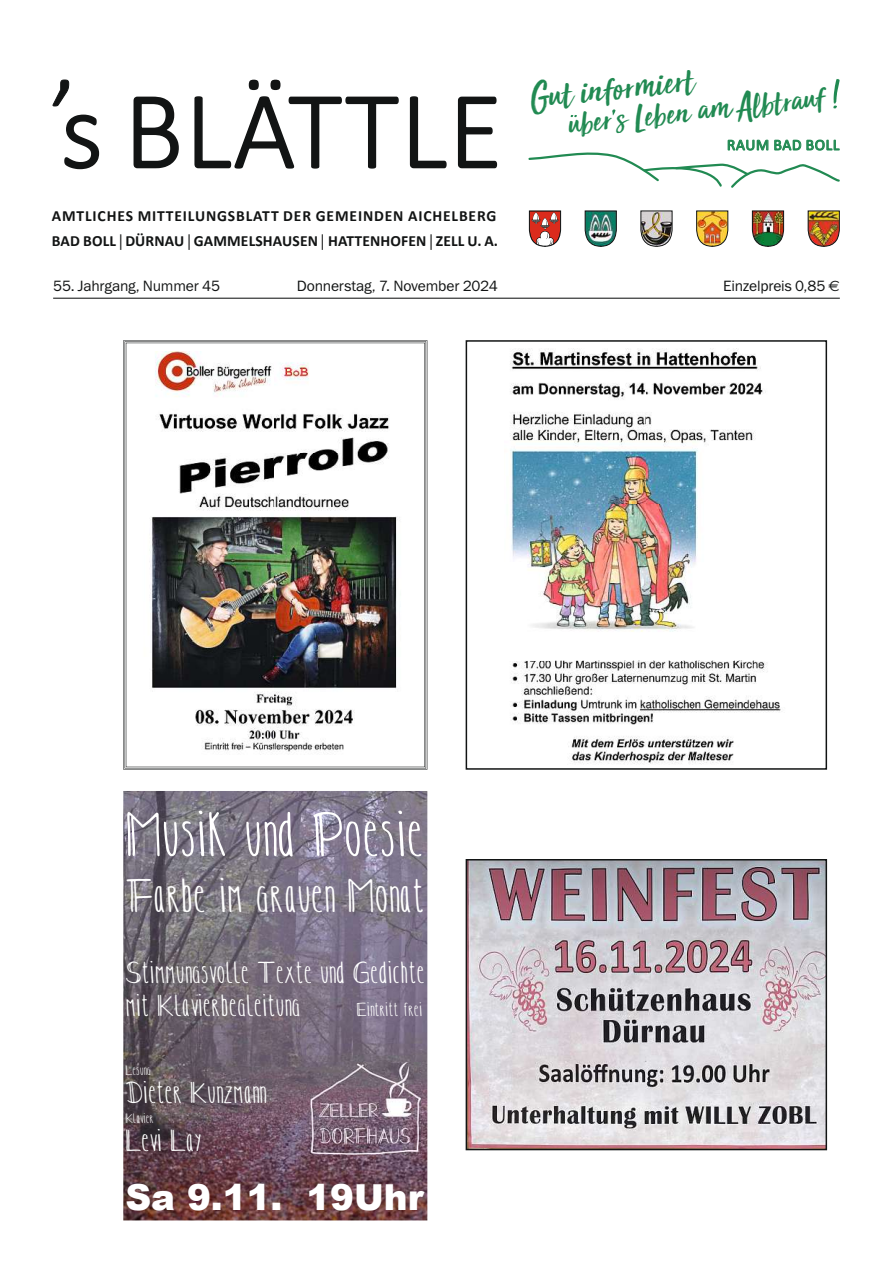
<style>
.page{position:relative;width:893px;height:1263px;background:#fff}
.page>*{position:absolute;margin:0;border:0;box-sizing:border-box;transform-origin:0 0}
.t1{font:300 110.85px "Calibri";letter-spacing:.015em;color:#121414}
.t2{font:60.9px "Ulbricht";color:#fff}
.t3{font:46.05px "Ulbricht";color:#fff}
.t4{font:39.3px "Sun Valley";color:#218a52}
.t5{font:36px "Sun Valley";color:#218a52}
.t6{font:900 35.85px "Arial";color:#fff}
.t7{font:29.7px/33.3px "Ulbricht";color:#fff}
.t8{font:18.45px "Ulbricht";color:#fff}
.t9{font:700 15.6px/24.5px "Calibri";letter-spacing:.045em;color:#121414}
.t10{font:15.6px "Calibri";letter-spacing:.04em;color:#218a52}
.t11{font:15px "Franklin Gothic Book ITC";letter-spacing:-.01em;color:#121414}
.t12{font:13.35px "Ulbricht";color:#fff}
.s1{font-family:"Frutiger";font-weight:300}
.s2{font-family:"Euro Sans"}
</style>
<div class="page">
<svg style="left:64px;top:114px;width:36px;height:56px"></svg>
<svg style="left:133px;top:96px;width:46px;height:73px"></svg>
<svg style="left:194px;top:79px;width:205px;height:90px"></svg>
<svg style="left:409px;top:96px;width:38px;height:73px"></svg>
<svg style="left:457px;top:96px;width:41px;height:73px"></svg>
<svg style="left:528px;top:139px;width:312px;height:49px"></svg>
<svg style="left:571px;top:79px;width:269px;height:38px"></svg>
<svg style="left:52px;top:79px;width:18px;height:28px"></svg>
<svg style="left:529px;top:210px;width:32px;height:37px"></svg>
<svg style="left:584px;top:210px;width:33px;height:37px"></svg>
<svg style="left:640px;top:210px;width:33px;height:37px"></svg>
<svg style="left:696px;top:210px;width:33px;height:37px"></svg>
<svg style="left:752px;top:210px;width:32px;height:37px"></svg>
<svg style="left:807px;top:210px;width:33px;height:37px"></svg>
<hr style="left:53px;top:298px;width:787px;height:1px;background:#121414">
<img style="left:123px;top:791px;width:304px;height:429px">
<img style="left:310px;top:1062px;width:110px;height:92px">
<img style="left:469px;top:862px;width:355px;height:285px">
<div style="left:466px;top:859px;width:361px;height:291px;border:2px solid #121414"></div>
<svg style="left:126px;top:343px;width:299px;height:424px"></svg>
<img style="left:133px;top:351px;width:284px;height:408px">
<div style="left:466px;top:340px;width:361px;height:430px;border:2px solid #121414"></div>
<img style="left:510px;top:349px;width:271px;height:415px">
<h1 class="t1" style="left:60px;top:62px;width:443px">s BLÄTTLE</h1>
<h3 class="t4" style="left:528px;top:64px;width:165px;rotate:-6deg">Gut informiert</h3>
<h3 class="t5" style="left:565px;top:94px;width:259px;rotate:-6deg">uber s Leben am Albtrauf</h3>
<p class="t10" style="left:727px;top:135px;width:114px">RAUM BAD BOLL</p>
<p class="t9" style="left:52px;top:204px;width:448px">AMTLICHES MITTEILUNGSBLATT DER GEMEINDEN AICHELBERG<br>BAD BOLL <span class="s1">|</span> DÜRNAU <span class="s1">|</span> GAMMELSHAUSEN <span class="s1">|</span> HATTENHOFEN <span class="s1">|</span> ZELL U. A.</p>
<p class="t11" style="left:53px;top:277px;width:168px">55. Jahrgang, Nummer 45</p>
<p class="t11" style="left:297px;top:277px;width:202px">Donnerstag, 7. November 2024</p>
<p class="t11" style="left:723px;top:277px;width:118px">Einzelpreis 0,85 <span class="s2">€</span></p>
<h2 class="t2" style="left:125px;top:799px;width:300px">Musik und Poesie</h2>
<h3 class="t3" style="left:125px;top:869px;width:301px">Farbe im grauen Monat</h3>
<h3 class="t7" style="left:125px;top:956px;width:301px">Stimmungsvolle Texte und Gedichte mit Klavierbegleitung</h3>
<p class="t8" style="left:356px;top:999px;width:67px">Eintritt frei</p>
<p class="t12" style="left:125px;top:1062px;width:27px">Lesung</p>
<h3 class="t7" style="left:125px;top:1076px;width:142px">Dieter Kunzmann</h3>
<p class="t12" style="left:125px;top:1110px;width:30px">Klavier</p>
<h3 class="t7" style="left:125px;top:1124px;width:78px">Levi Lay</h3>
<h3 class="t6" style="left:125px;top:1171px;width:300px">Sa 9.11. 19Uhr</h3>
</div>
